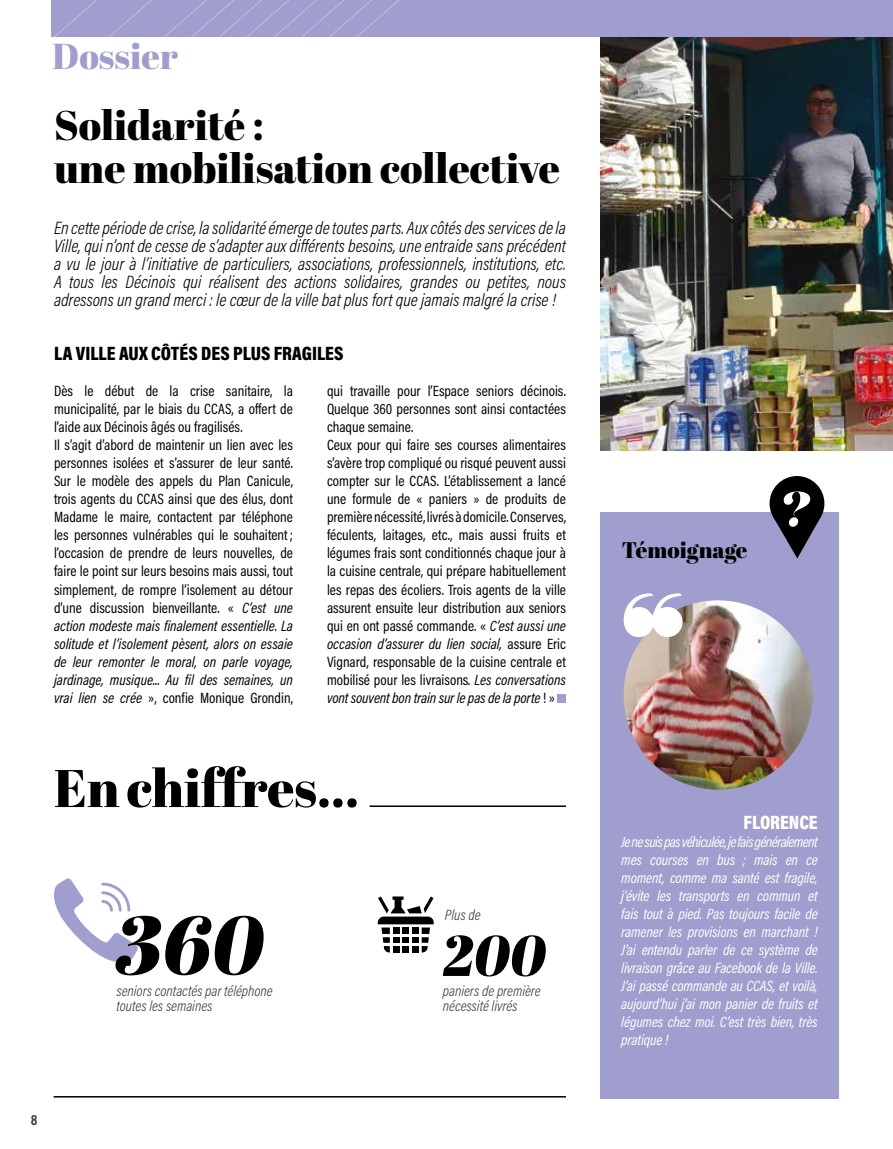
<style>
.page{position:relative;width:893px;height:1149px;background:#fff}
.page>*{position:absolute;margin:0;border:0;box-sizing:border-box;transform-origin:0 0}
.t1{font:italic 82.5px "Abril Fatface";color:#000}
.t2{font:italic 57.15px "Abril Fatface";color:#000}
.t3{font:52.8px "Abril Fatface";color:#000}
.t4{font:41.25px/43.5px "Abril Fatface";color:#000}
.t5{font:36px "Abril Fatface";color:#9f9ece}
.t6{font:22.5px "Abril Fatface";color:#000}
.t7{font:900 19.5px "Acumin Pro Cond";color:#000}
.t8{font:900 19.5px "Acumin Pro Cond";color:#fff}
.t9{font:italic 300 18px/18px "Acumin Pro Cond";color:#000;text-align:justify}
.t10{font:15px/18px "Acumin Pro Cond";color:#000}
.t11{font:italic 15px/18px "Acumin Pro Cond";letter-spacing:-.01em;color:#fff;text-align:justify}
.t12{font:italic 300 15px/15px "Acumin Pro Cond";color:#3c3c3b}
.t13{font:700 15px "Acumin Pro Cond";color:#3c3c3b}
.s1{font-style:italic}
</style>
<div class="page">
<img style="left:600px;top:36px;width:293px;height:414px">
<div style="left:51px;top:0;width:842px;height:36px;background:#9f9ece"></div>
<svg style="left:55px;top:0;width:344px;height:36px"></svg>
<div style="left:557px;top:693px;width:9px;height:9px;background:#9f9ece"></div>
<hr style="left:370px;top:805px;width:196px;height:1px;background:#000">
<hr style="left:54px;top:1095px;width:512px;height:2px;background:#000">
<svg style="left:54px;top:878px;width:84px;height:85px"></svg>
<div style="left:600px;top:512px;width:239px;height:586px;background:#9f9ece"></div>
<div style="left:769px;top:476px;width:55px;height:54px;background:#000;border-radius:50%"></div>
<svg style="left:773px;top:491px;width:48px;height:67px"></svg>
<img style="left:623px;top:600px;width:190px;height:189px;border-radius:95px">
<svg style="left:378px;top:896px;width:56px;height:56px"></svg>
<svg style="left:624px;top:593px;width:59px;height:44px"></svg>
<h3 class="t5" style="left:52px;top:31px;width:127px">Dossier</h3>
<h3 class="t4" style="left:54px;top:102px;width:508px">Solidarité :<br>une mobilisation collective</h3>
<p class="t9" style="left:54px;top:218px;width:514px">En cette période de crise, la solidarité émerge de toutes parts. Aux côtés des services de la Ville, qui n’ont de cesse de s’adapter aux différents besoins, une entraide sans précédent a vu le jour à l’initiative de particuliers, associations, professionnels, institutions, etc.<br>A tous les Décinois qui réalisent des actions solidaires, grandes ou petites, nous adressons un grand merci : le cœur de la ville bat plus fort que jamais malgré la crise !</p>
<h3 class="t7" style="left:54px;top:341px;width:291px">LA VILLE AUX CÔTÉS DES PLUS FRAGILES</h3>
<p class="t10" style="left:54px;top:382px;width:240px">Dès le début de la crise sanitaire, la municipalité, par le biais du CCAS, a offert de l’aide aux Décinois âgés ou fragilisés.<br>Il s’agit d’abord de maintenir un lien avec les personnes isolées et s’assurer de leur santé.<br>Sur le modèle des appels du Plan Canicule, trois agents du CCAS ainsi que des élus, dont Madame le maire, contactent par téléphone les personnes vulnérables qui le souhaitent ; l’occasion de prendre de leurs nouvelles, de faire le point sur leurs besoins mais aussi, tout simplement, de rompre l’isolement au détour d’une discussion bienveillante. « <span class="s1">C’est une action modeste mais finalement essentielle. La solitude et l’isolement pèsent, alors on essaie de leur remonter le moral, on parle voyage, jardinage, musique... Au fil des semaines, un vrai lien se crée</span> », confie Monique Grondin,</p>
<p class="t10" style="left:327px;top:382px;width:240px">qui travaille pour l’Espace seniors décinois.<br>Quelque 360 personnes sont ainsi contactées chaque semaine.<br>Ceux pour qui faire ses courses alimentaires s’avère trop compliqué ou risqué peuvent aussi compter sur le CCAS. L’établissement a lancé une formule de « paniers » de produits de première nécessité, livrés à domicile. Conserves, féculents, laitages, etc., mais aussi fruits et légumes frais sont conditionnés chaque jour à la cuisine centrale, qui prépare habituellement les repas des écoliers. Trois agents de la ville assurent ensuite leur distribution aux seniors qui en ont passé commande. « <span class="s1">C’est aussi une occasion d’assurer du lien social,</span> assure Eric Vignard, responsable de la cuisine centrale et mobilisé pour les livraisons<span class="s1">. Les conversations vont souvent bon train sur le pas de la porte</span> ! »</p>
<h3 class="t3" style="left:54px;top:751px;width:306px">En chiffres…</h3>
<h1 class="t1" style="left:116px;top:885px;width:150px">360</h1>
<p class="t12" style="left:117px;top:982px;width:158px">seniors contactés par téléphone toutes les semaines</p>
<p class="t12" style="left:445px;top:907px;width:37px">Plus de</p>
<h2 class="t2" style="left:443px;top:914px;width:105px">200</h2>
<p class="t12" style="left:443px;top:983px;width:99px">paniers de première nécessité livrés</p>
<p class="t13" style="left:31px;top:1109px;width:8px">8</p>
<h3 class="t6" style="left:622px;top:534px;width:127px">Témoignage</h3>
<h3 class="t8" style="left:744px;top:809px;width:76px">FLORENCE</h3>
<p class="t11" style="left:621px;top:832px;width:198px">Je ne suis pas véhiculée, je fais généralement mes courses en bus ; mais en ce moment, comme ma santé est fragile, j’évite les transports en commun et fais tout à pied. Pas toujours facile de ramener les provisions en marchant !<br>J’ai entendu parler de ce système de livraison grâce au Facebook de la Ville.<br>J’ai passé commande au CCAS, et voilà, aujourd’hui j’ai mon panier de fruits et légumes chez moi. C’est très bien, très pratique !</p>
</div>
